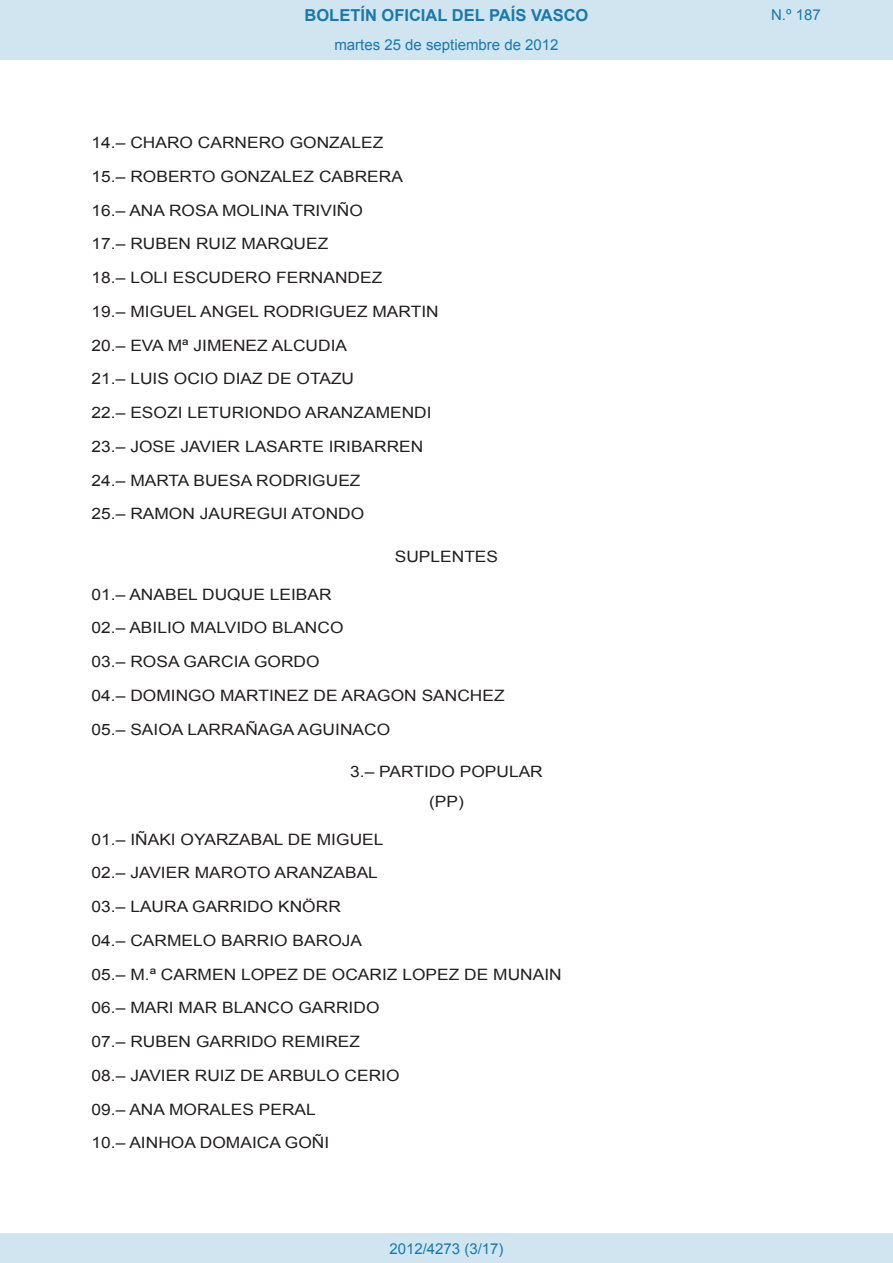
<style>
.page{position:relative;width:893px;height:1263px;background:#fff}
.page>*{position:absolute;margin:0;border:0;box-sizing:border-box;transform-origin:0 0}
.t1{font:700 16.5px "Arial";color:#1879ad}
.BOPVDetalle{font:15.6px "Arial";color:#231f20;scale:1.11 1}
.BOPVClaveSin{font:15.6px "Arial";color:#231f20;scale:1.11 1}
.BOPVClave{font:15.6px "Arial";color:#231f20;scale:1.11 1}
.Paginacion_Centro{font:15px "Arial";color:#1879ad}
</style>
<div class="page">
<div style="left:0;top:0;width:893px;height:60px;background:#d0e5f0"></div>
<div style="left:0;top:1233px;width:893px;height:30px;background:#d0e5f0"></div>
<p class="t1" style="left:305px;top:4px;width:285px">BOLETÍN OFICIAL DEL PAÍS VASCO</p>
<p class="Paginacion_Centro" style="left:334px;top:35px;width:226px">martes 25 de septiembre de 2012</p>
<p class="BOPVDetalle" style="left:92px;top:132px;width:264px">14.– CHARO CARNERO GONZALEZ</p>
<p class="BOPVDetalle" style="left:92px;top:166px;width:282px">15.– ROBERTO GONZALEZ CABRERA</p>
<p class="BOPVDetalle" style="left:92px;top:200px;width:246px">16.– ANA ROSA MOLINA TRIVIÑO</p>
<p class="BOPVDetalle" style="left:92px;top:234px;width:215px">17.– RUBEN RUIZ MARQUEZ</p>
<p class="BOPVDetalle" style="left:92px;top:267px;width:263px">18.– LOLI ESCUDERO FERNANDEZ</p>
<p class="BOPVDetalle" style="left:92px;top:301px;width:314px">19.– MIGUEL ANGEL RODRIGUEZ MARTIN</p>
<p class="BOPVDetalle" style="left:92px;top:335px;width:232px">20.– EVA Mª JIMENEZ ALCUDIA</p>
<p class="BOPVDetalle" style="left:92px;top:369px;width:238px">21.– LUIS OCIO DIAZ DE OTAZU</p>
<p class="BOPVDetalle" style="left:92px;top:402px;width:308px">22.– ESOZI LETURIONDO ARANZAMENDI</p>
<p class="BOPVDetalle" style="left:92px;top:436px;width:300px">23.– JOSE JAVIER LASARTE IRIBARREN</p>
<p class="BOPVDetalle" style="left:92px;top:470px;width:244px">24.– MARTA BUESA RODRIGUEZ</p>
<p class="BOPVDetalle" style="left:92px;top:504px;width:247px">25.– RAMON JAUREGUI ATONDO</p>
<p class="BOPVClave" style="left:395px;top:546px;width:95px">SUPLENTES</p>
<p class="BOPVDetalle" style="left:92px;top:584px;width:218px">01.– ANABEL DUQUE LEIBAR</p>
<p class="BOPVDetalle" style="left:92px;top:618px;width:228px">02.– ABILIO MALVIDO BLANCO</p>
<p class="BOPVDetalle" style="left:92px;top:651px;width:207px">03.– ROSA GARCIA GORDO</p>
<p class="BOPVDetalle" style="left:92px;top:685px;width:374px">04.– DOMINGO MARTINEZ DE ARAGON SANCHEZ</p>
<p class="BOPVDetalle" style="left:92px;top:719px;width:270px">05.– SAIOA LARRAÑAGA AGUINACO</p>
<p class="BOPVClaveSin" style="left:350px;top:761px;width:175px">3.– PARTIDO POPULAR</p>
<p class="BOPVClave" style="left:429px;top:791px;width:33px">(PP)</p>
<p class="BOPVDetalle" style="left:92px;top:829px;width:264px">01.– IÑAKI OYARZABAL DE MIGUEL</p>
<p class="BOPVDetalle" style="left:92px;top:863px;width:259px">02.– JAVIER MAROTO ARANZABAL</p>
<p class="BOPVDetalle" style="left:92px;top:896px;width:226px">03.– LAURA GARRIDO KNÖRR</p>
<p class="BOPVDetalle" style="left:92px;top:930px;width:245px">04.– CARMELO BARRIO BAROJA</p>
<p class="BOPVDetalle" style="left:92px;top:964px;width:425px">05.– M.ª CARMEN LOPEZ DE OCARIZ LOPEZ DE MUNAIN</p>
<p class="BOPVDetalle" style="left:92px;top:998px;width:261px">06.– MARI MAR BLANCO GARRIDO</p>
<p class="BOPVDetalle" style="left:92px;top:1031px;width:243px">07.– RUBEN GARRIDO REMIREZ</p>
<p class="BOPVDetalle" style="left:92px;top:1065px;width:279px">08.– JAVIER RUIZ DE ARBULO CERIO</p>
<p class="BOPVDetalle" style="left:92px;top:1099px;width:203px">09.– ANA MORALES PERAL</p>
<p class="BOPVDetalle" style="left:92px;top:1133px;width:216px">10.– AINHOA DOMAICA GOÑI</p>
<p class="Paginacion_Centro" style="left:389px;top:1238px;width:116px">2012/4273 (3/17)</p>
<p class="Paginacion_Centro" style="left:771px;top:5px;width:51px">N.º 187</p>
</div>
